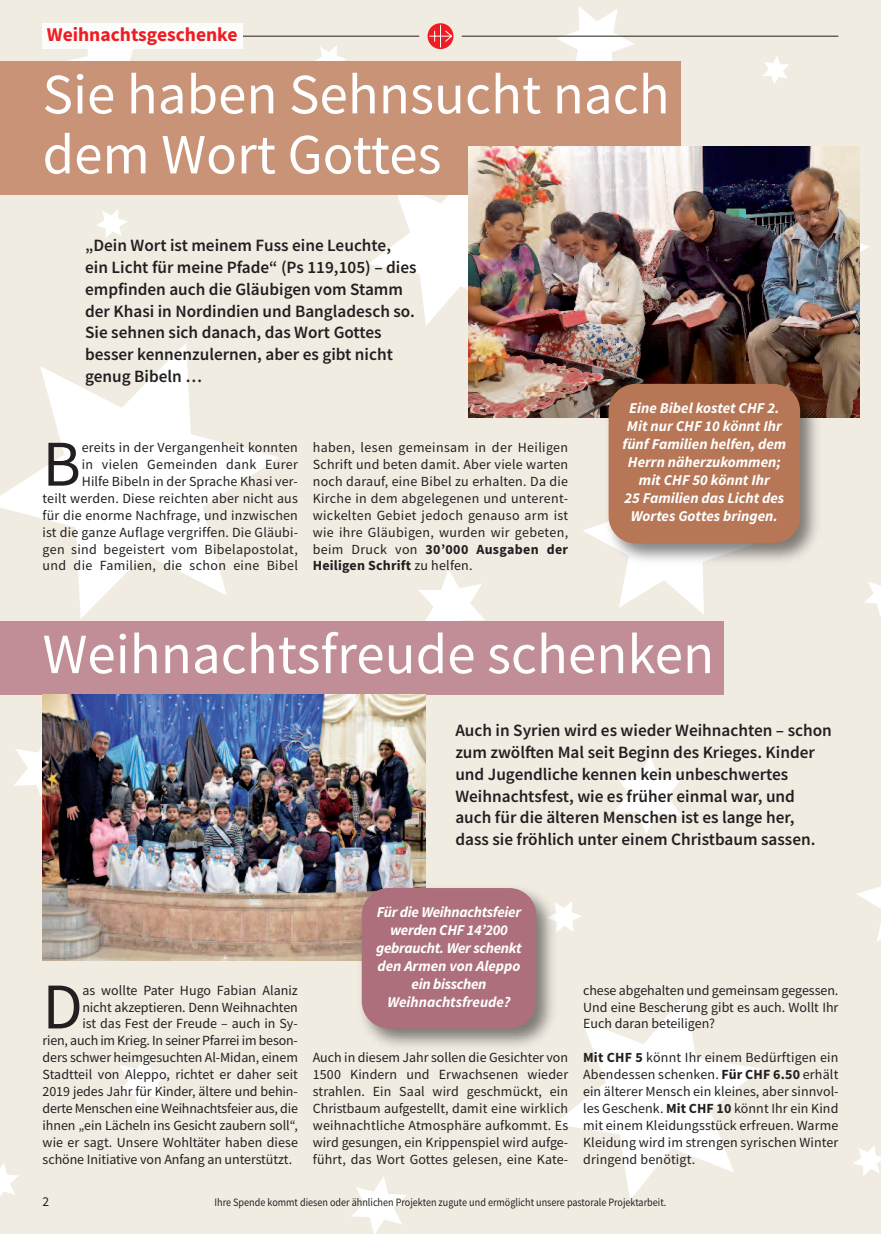
<style>
.page{position:relative;width:881px;height:1234px;background:#fff}
.page>*{position:absolute;margin:0;border:0;box-sizing:border-box;transform-origin:0 0}
.t1{font:65.25px "Source Sans Pro";color:#231f20}
.t2{font:57px/60px "Source Sans Pro";color:#fff}
.t3{font:700 19.5px "Source Sans Pro";color:#ee1d23}
.t4{font:600 17.25px/21.8px "Source Sans Pro";color:#231f20}
.t5{font:italic 700 15px/18px "Source Sans Pro";color:#fff;text-align:center}
.t6{font:italic 700 15px/18px "Source Sans Pro";letter-spacing:-.02em;color:#fff;text-align:center}
.t7{font:13.95px/17px "Source Sans Pro";letter-spacing:.005em;color:#231f20;text-align:justify}
.t8{font:13.95px "Source Sans Pro";letter-spacing:-.015em;color:#231f20}
.t9{font:13.5px "Source Sans Pro";color:#231f20}
.t10{font:11.25px "Source Sans Pro";color:#231f20;scale:.9 1}
.s1{font-weight:700}
</style>
<div class="page">
<div style="left:0;top:0;width:880px;height:1233px;background:#f1ece2"></div>
<svg style="left:368px;top:195px;width:100px;height:131px"></svg>
<svg style="left:0;top:343px;width:279px;height:275px"></svg>
<svg style="left:583px;top:525px;width:121px;height:89px"></svg>
<svg style="left:554px;top:993px;width:207px;height:206px"></svg>
<svg style="left:58px;top:49px;width:95px;height:13px"></svg>
<svg style="left:14px;top:732px;width:29px;height:74px"></svg>
<svg style="left:613px;top:756px;width:70px;height:78px"></svg>
<svg style="left:859px;top:221px;width:10px;height:59px"></svg>
<svg style="left:556px;top:6px;width:78px;height:56px"></svg>
<svg style="left:419px;top:569px;width:66px;height:52px"></svg>
<svg style="left:117px;top:1054px;width:52px;height:57px"></svg>
<svg style="left:352px;top:1177px;width:54px;height:56px"></svg>
<svg style="left:857px;top:887px;width:23px;height:54px"></svg>
<svg style="left:96px;top:209px;width:31px;height:29px"></svg>
<svg style="left:0;top:1163px;width:19px;height:33px"></svg>
<svg style="left:864px;top:582px;width:16px;height:32px"></svg>
<svg style="left:853px;top:1145px;width:27px;height:30px"></svg>
<svg style="left:312px;top:45px;width:34px;height:17px"></svg>
<svg style="left:763px;top:56px;width:25px;height:28px"></svg>
<svg style="left:561px;top:902px;width:20px;height:30px"></svg>
<div style="left:0;top:621px;width:723px;height:73px;background:#c18d96"></div>
<img style="left:43px;top:694px;width:382px;height:266px">
<img style="left:353px;top:880px;width:208px;height:174px">
<div style="left:361px;top:887px;width:175px;height:141px;background:#ad6f7b;border-radius:27px"></div>
<div style="left:0;top:62px;width:680px;height:133px;background:#c99377"></div>
<img style="left:468px;top:146px;width:391px;height:271px">
<img style="left:600px;top:376px;width:225px;height:193px">
<div style="left:608px;top:384px;width:191px;height:159px;background:#b77756;border-radius:27px"></div>
<hr style="left:242px;top:36px;width:177px;height:1px;background:#231f20">
<svg style="left:427px;top:23px;width:26px;height:26px"></svg>
<svg style="left:428px;top:24px;width:24px;height:24px"></svg>
<hr style="left:461px;top:36px;width:377px;height:1px;background:#231f20">
<div style="left:43px;top:23px;width:199px;height:26px;background:#fff"></div>
<h3 class="t3" style="left:47px;top:27px;width:192px">Weihnachtsgeschenke</h3>
<h2 class="t2" style="left:43px;top:69px;width:628px">Sie haben Sehnsucht nach dem Wort Gottes</h2>
<p class="t4" style="left:85px;top:236px;width:333px">„Dein Wort ist meinem Fuss eine Leuchte, ein Licht für meine Pfade“ (Ps 119,105) – dies empfinden auch die Gläubigen vom Stamm der Khasi in Nordindien und Bangladesch so.<br>Sie sehnen sich danach, das Wort Gottes besser kennenzulernen, aber es gibt nicht genug Bibeln …</p>
<p class="t7" style="left:43px;top:439px;width:257px;text-align:right">ereits in der Vergangenheit konnten<br>in vielen Gemeinden dank Eurer<br>Hilfe Bibeln in der Sprache Khasi ver-<br>teilt werden. Diese reichten aber nicht aus für die enorme Nachfrage, und inzwischen ist die ganze Auflage vergriffen. Die Gläubi&shy;gen sind begeistert vom Bibelapostolat, und die Familien, die schon eine Bibel</p>
<p class="t7" style="left:313px;top:439px;width:257px">haben, lesen gemeinsam in der Heiligen Schrift und beten damit. Aber viele warten noch darauf, eine Bibel zu erhalten. Da die Kirche in dem abgelegenen und unterent&shy;wickelten Gebiet jedoch genauso arm ist wie ihre Gläubigen, wurden wir gebeten, beim Druck von <span class="s1">30’000 Ausgaben der Heiligen Schrift</span> zu helfen.</p>
<h1 class="t1" style="left:43px;top:439px;width:40px">B</h1>
<p class="t5" style="left:622px;top:400px;width:165px">Eine Bibel kostet CHF 2.<br>Mit nur CHF 10 könnt Ihr fünf Familien helfen, dem<br>Herrn näherzukommen; mit CHF 50 könnt Ihr<br>25 Familien das Licht des<br>Wortes Gottes bringen.</p>
<h2 class="t2" style="left:43px;top:628px;width:673px">Weihnachtsfreude schenken</h2>
<p class="t4" style="left:455px;top:720px;width:378px">Auch in Syrien wird es wieder Weihnachten – schon zum zwölften Mal seit Beginn des Krieges. Kinder und Jugendliche kennen kein unbeschwertes Weihnachtsfest, wie es früher einmal war, und auch für die älteren Menschen ist es lange her, dass sie fröhlich unter einem Christbaum sassen.</p>
<h1 class="t1" style="left:43px;top:981px;width:42px">D</h1>
<p class="t7" style="left:82px;top:982px;width:217px">as wollte Pater Hugo Fabian Alaniz</p>
<p class="t7" style="left:82px;top:999px;width:217px">nicht akzeptieren. Denn Weihnachten</p>
<p class="t7" style="left:82px;top:1016px;width:217px">ist das Fest der Freude – auch in Sy-</p>
<p class="t8" style="left:43px;top:1035px;width:257px">rien, auch im Krieg. In seiner Pfarrei im beson-</p>
<p class="t7" style="left:43px;top:1050px;width:257px">ders schwer heimgesuchten Al-Midan, einem</p>
<p class="t7" style="left:43px;top:1067px;width:257px">Stadtteil von Aleppo, richtet er daher seit</p>
<p class="t7" style="left:43px;top:1083px;width:257px">2019 jedes Jahr für Kinder, ältere und behin-</p>
<p class="t8" style="left:43px;top:1103px;width:257px">derte Menschen eine Weihnachtsfeier aus, die</p>
<p class="t7" style="left:43px;top:1117px;width:257px">ihnen „ein Lächeln ins Gesicht zaubern soll“,</p>
<p class="t7" style="left:43px;top:1134px;width:257px">wie er sagt. Unsere Wohltäter haben diese</p>
<p class="t7" style="left:43px;top:1151px;width:251px">schöne Initiative von Anfang an unterstützt.</p>
<p class="t6" style="left:376px;top:904px;width:147px">Für die Weihnachtsfeier werden CHF 14’200 gebraucht. Wer schenkt den Armen von Aleppo ein bisschen<br>Weihnachtsfreude?</p>
<p class="t7" style="left:313px;top:1050px;width:257px">Auch in diesem Jahr sollen die Gesichter von 1500 Kindern und Erwachsenen wieder strahlen. Ein Saal wird geschmückt, ein Christbaum aufgestellt, damit eine wirklich weihnachtliche Atmosphäre aufkommt. Es wird gesungen, ein Krippenspiel wird aufge&shy;führt, das Wort Gottes gelesen, eine Kate-</p>
<p class="t7" style="left:583px;top:982px;width:257px">chese abgehalten und gemeinsam gegessen.<br>Und eine Bescherung gibt es auch. Wollt Ihr Euch daran beteiligen?</p>
<p class="t7" style="left:583px;top:1050px;width:257px"><span class="s1">Mit CHF 5</span> könnt Ihr einem Bedürftigen ein Abendessen schenken. <span class="s1">Für CHF 6.50</span> erhält ein älterer Mensch ein kleines, aber sinnvol&shy;les Geschenk. <span class="s1">Mit CHF 10</span> könnt Ihr ein Kind mit einem Kleidungsstück erfreuen. Warme Kleidung wird im strengen syrischen Winter dringend benötigt.</p>
<p class="t9" style="left:43px;top:1195px;width:8px">2</p>
<p class="t10" style="left:214px;top:1197px;width:503px">Ihre Spende kommt diesen oder ähnlichen Projekten zugute und ermöglicht unsere pastorale Projektarbeit.</p>
</div>
